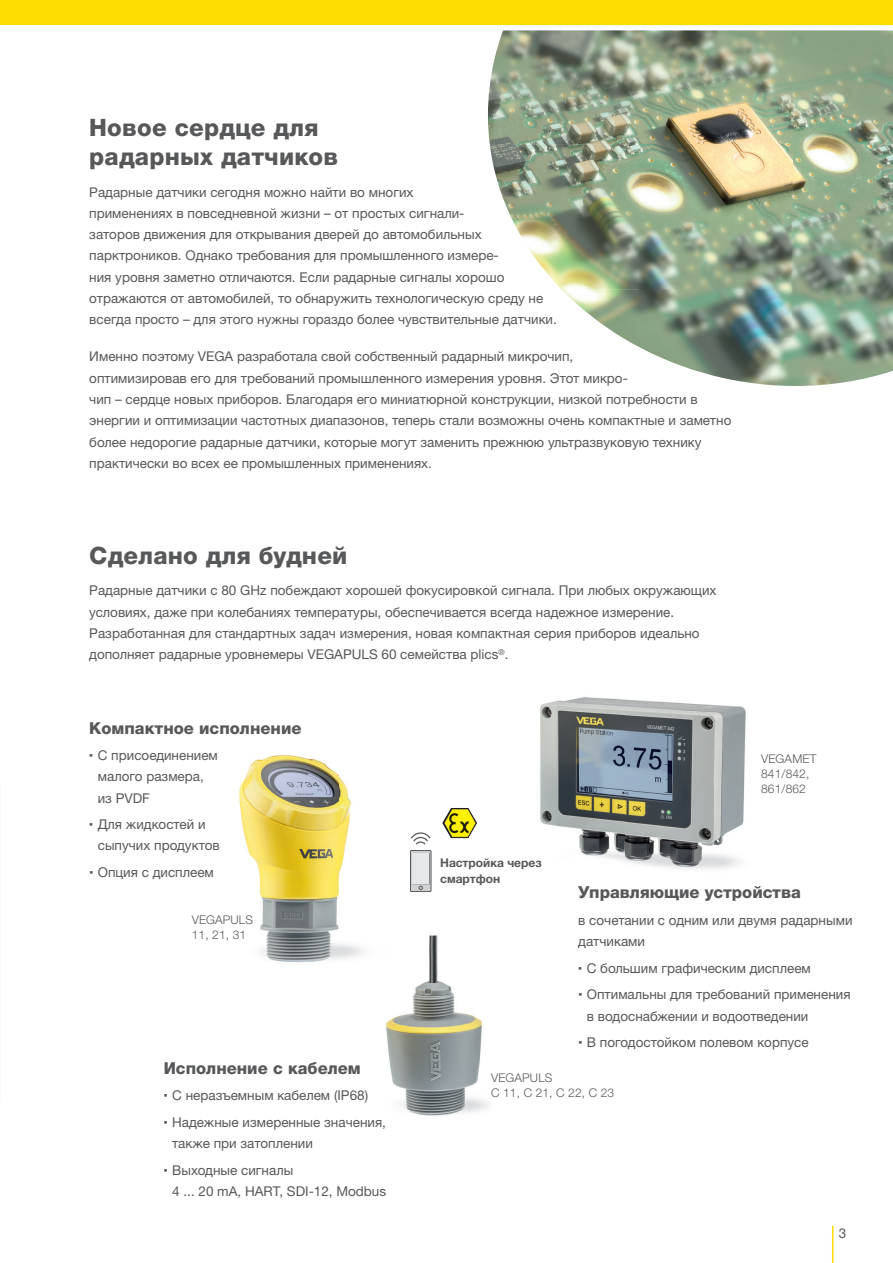
<style>
.page{position:relative;width:893px;height:1263px;background:#fff}
.page>*{position:absolute;margin:0;border:0;box-sizing:border-box;transform-origin:0 0}
.t1{font:800 24px/28.5px "Helvetica Neue LTW1 G";letter-spacing:.01em;color:#57585a}
.t2{font:800 16.5px "Helvetica Neue LTW1 G";color:#57585a}
.t3{font:13.5px/21.3px "Helvetica Neue LTW1 G";color:#57585a}
.t4{font:300 12px/15px "Helvetica Neue LTW1 G";letter-spacing:.01em;color:#57585a}
.t5{font:700 12px/16.5px "Helvetica Neue LTW1 G";color:#57585a}
.s1{font-family:"Helvetica Linotype";font-weight:700}
</style>
<div class="page">
<hr style="left:832px;top:1226px;width:1px;height:37px;background:#ffdc01">
<img style="left:442px;top:808px;width:35px;height:30px">
<img style="left:488px;top:30px;width:304px;height:115px">
<img style="left:792px;top:30px;width:101px;height:356px">
<img style="left:490px;top:145px;width:302px;height:145px">
<img style="left:562px;top:289px;width:230px;height:49px">
<img style="left:623px;top:338px;width:169px;height:48px">
<div style="left:0;top:0;width:893px;height:26px;background:#ffdc01"></div>
<svg style="left:411px;top:832px;width:19px;height:13px"></svg>
<svg style="left:410px;top:850px;width:21px;height:41px"></svg>
<div style="left:410px;top:850px;width:21px;height:42px;border:1px solid #57585a"></div>
<svg style="left:419px;top:886px;width:4px;height:4px"></svg>
<div style="left:412px;top:853px;width:17px;height:31px;background:#e6e7e9"></div>
<div style="left:0;top:25px;width:893px;height:5px;background:#fff"></div>
<img style="left:386px;top:935px;width:103px;height:181px">
<img style="left:239px;top:755px;width:125px;height:208px">
<img style="left:386px;top:935px;width:5px;height:38px">
<img style="left:540px;top:697px;width:206px;height:172px">
<h1 class="t1" style="left:89px;top:114px;width:250px">Новое сердце для радарных датчиков</h1>
<p class="t3" style="left:89px;top:181px;width:469px">Радарные датчики сегодня можно найти во многих<br>применениях в повседневной жизни – от простых сигнали-<br>заторов движения для открывания дверей до автомобильных парктроников. Однако требования для промышленного измере-<br>ния уровня заметно отличаются. Если радарные сигналы хорошо отражаются от автомобилей, то обнаружить технологическую среду не всегда просто – для этого нужны гораздо более чувствительные датчики.</p>
<p class="t3" style="left:89px;top:346px;width:644px">Именно поэтому VEGA разработала свой собственный радарный микрочип,<br>оптимизировав его для требований промышленного измерения уровня. Этот микро-<br>чип – сердце новых приборов. Благодаря его миниатюрной конструкции, низкой потребности в энергии и оптимизации частотных диапазонов, теперь стали возможны очень компактные и заметно более недорогие радарные датчики, которые могут заменить прежнюю ультразвуковую технику практически во всех ее промышленных применениях.</p>
<h1 class="t1" style="left:89px;top:541px;width:260px">Сделано для будней</h1>
<p class="t3" style="left:89px;top:580px;width:629px">Радарные датчики с 80 GHz побеждают хорошей фокусировкой сигнала. При любых окружающих условиях, даже при колебаниях температуры, обеспечивается всегда надежное измерение.<br>Разработанная для стандартных задач измерения, новая компактная серия приборов идеально дополняет радарные уровнемеры VEGAPULS 60 семейства plics<sup>®</sup>.</p>
<p class="t2" style="left:89px;top:718px;width:214px">Компактное исполнение</p>
<p class="t3" style="left:98px;top:744px;width:122px;text-indent:-9px"><span class="s1">▪</span> С присоединением малого размера, из PVDF</p>
<p class="t3" style="left:98px;top:814px;width:123px;text-indent:-9px"><span class="s1">▪</span> Для жидкостей и сыпучих продуктов</p>
<p class="t3" style="left:89px;top:861px;width:126px"><span class="s1">▪</span> Опция с дисплеем</p>
<p class="t4" style="left:192px;top:912px;width:63px">VEGAPULS<br>11, 21, 31</p>
<p class="t2" style="left:164px;top:1058px;width:199px">Исполнение с кабелем</p>
<p class="t3" style="left:164px;top:1085px;width:206px"><span class="s1">▪</span> С неразъемным кабелем (IP68)</p>
<p class="t3" style="left:172px;top:1111px;width:215px;text-indent:-9px"><span class="s1">▪</span> Надежные измеренные значения, также при затоплении</p>
<p class="t3" style="left:172px;top:1159px;width:215px;text-indent:-9px"><span class="s1">▪</span> Выходные сигналы<br>4 ... 20 mA, HART, SDI-12, Modbus</p>
<p class="t5" style="left:440px;top:854px;width:103px">Настройка через смартфон</p>
<p class="t4" style="left:761px;top:751px;width:57px">VEGAMET<br>841/842,<br>861/862</p>
<p class="t2" style="left:578px;top:882px;width:224px">Управляющие устройства</p>
<p class="t3" style="left:578px;top:909px;width:276px">в сочетании с одним или двумя радарными датчиками</p>
<p class="t3" style="left:578px;top:957px;width:234px"><span class="s1">▪</span> С большим графическим дисплеем</p>
<p class="t3" style="left:587px;top:984px;width:265px;text-indent:-9px"><span class="s1">▪</span> Оптимальны для требований применения в водоснабжении и водоотведении</p>
<p class="t3" style="left:578px;top:1031px;width:232px"><span class="s1">▪</span> В погодостойком полевом корпусе</p>
<p class="t4" style="left:491px;top:1070px;width:125px">VEGAPULS<br>C 11, C 21, C 22, C 23</p>
<p class="t3" style="left:839px;top:1223px;width:9px">3</p>
</div>
